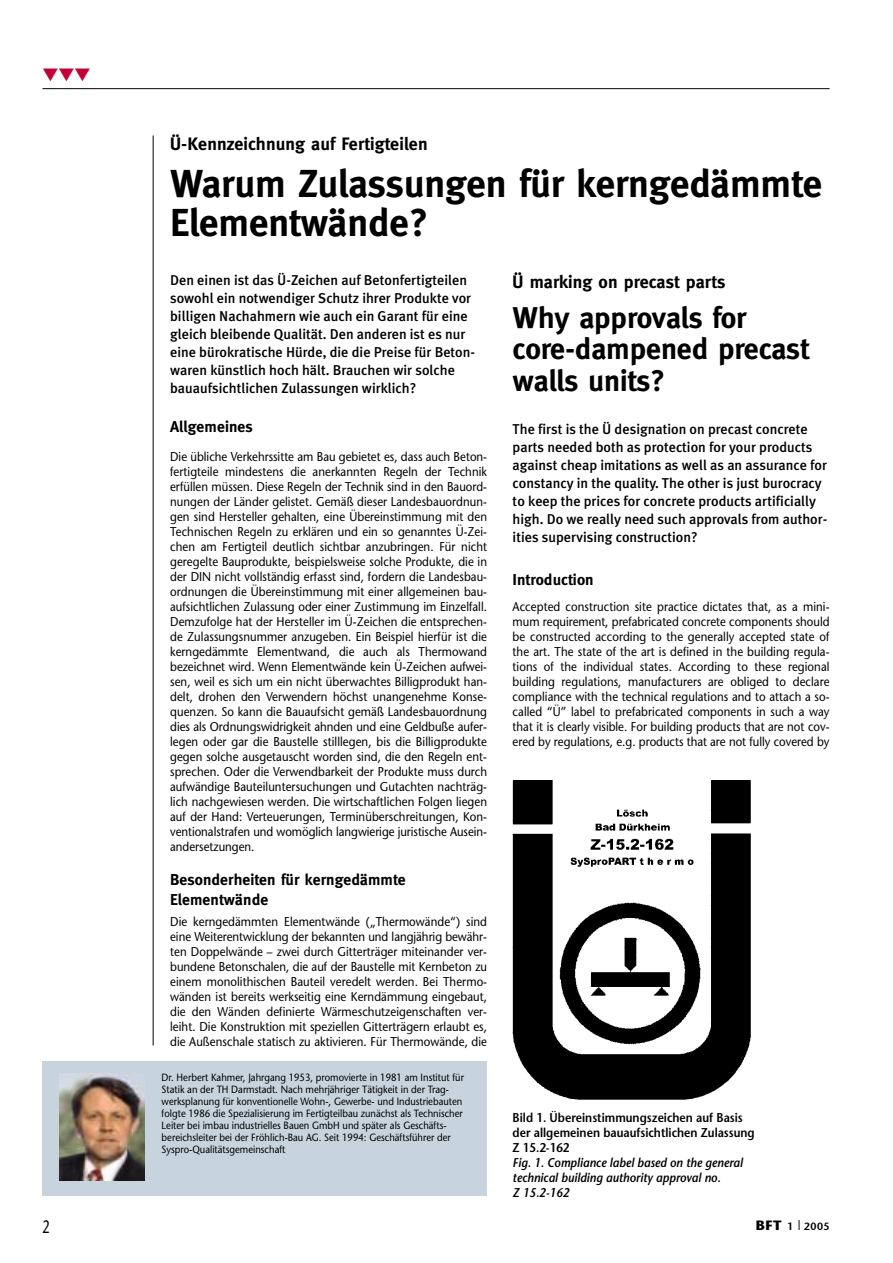
<style>
.page{position:relative;width:893px;height:1263px;background:#fff}
.page>*{position:absolute;margin:0;border:0;box-sizing:border-box;transform-origin:0 0}
.t1{font:700 39px/39px "Meta";letter-spacing:-.005em;color:#000}
.t2{font:700 30px/31.5px "Meta";letter-spacing:-.005em;color:#000}
.t3{font:700 18px "Meta";letter-spacing:.005em;color:#000}
.t4{font:18px "Zapf Dingbats";color:#c30035}
.t5{font:18px "Stone Sans";color:#000;scale:.7 1}
.t6{font:700 15.75px/19.5px "Meta";letter-spacing:.005em;color:#000}
.t7{font:500 14.25px/18px "Meta Plus";color:#000}
.t8{font:12.75px/15px "Stone Sans";color:#000;text-align:justify;scale:.9 1}
.t9{font:600 12.75px/15px "Stone Sans";color:#000;scale:.9 1}
.t10{font:italic 600 12.75px/15px "Stone Sans";color:#000;scale:.9 1}
.t11{font:10.5px/12px "Stone Sans";color:#000;scale:.9 1}
.t12{font:600 10.5px "Stone Sans";color:#000}
.s1{font-weight:700;font-size:13.5px}
.s2{font-weight:400;font-size:13.5px}
</style>
<div class="page">
<hr style="left:43px;top:88px;width:786px;height:1px;background:#000">
<hr style="left:153px;top:135px;width:1px;height:911px;background:#000">
<div style="left:43px;top:1061px;width:444px;height:135px;background:#c7d4dd"></div>
<img style="left:60px;top:1074px;width:85px;height:106px">
<img style="left:512px;top:780px;width:239px;height:320px">
<h3 class="t4" style="left:43px;top:64px;width:50px">▼▼▼</h3>
<h3 class="t3" style="left:170px;top:137px;width:259px">Ü-Kennzeichnung auf Fertigteilen</h3>
<h1 class="t1" style="left:170px;top:168px;width:653px">Warum Zulassungen für kerngedämmte<br>Elementwände?</h1>
<p class="t7" style="left:170px;top:273px;width:306px">Den einen ist das Ü-Zeichen auf Betonfertigteilen sowohl ein notwendiger Schutz ihrer Produkte vor billigen Nachahmern wie auch ein Garant für eine gleich bleibende Qualität. Den anderen ist es nur eine bürokratische Hürde, die die Preise für Beton&shy;waren künstlich hoch hält. Brauchen wir solche bauaufsichtlichen Zulassungen wirklich?</p>
<p class="t6" style="left:170px;top:418px;width:84px">Allgemeines</p>
<p class="t8" style="left:170px;top:450px;width:353px">Die übliche Verkehrssitte am Bau gebietet es, dass auch Beton&shy;fertigteile mindestens die anerkannten Regeln der Technik erfüllen müssen. Diese Regeln der Technik sind in den Bauord&shy;nungen der Länder gelistet. Gemäß dieser Landesbauordnun&shy;gen sind Hersteller gehalten, eine Übereinstimmung mit den Technischen Regeln zu erklären und ein so genanntes Ü-Zei&shy;chen am Fertigteil deutlich sichtbar anzubringen. Für nicht geregelte Bauprodukte, beispielsweise solche Produkte, die in der DIN nicht vollständig erfasst sind, fordern die Landesbau&shy;ordnungen die Übereinstimmung mit einer allgemeinen bau&shy;aufsichtlichen Zulassung oder einer Zustimmung im Einzelfall.<br>Demzufolge hat der Hersteller im Ü-Zeichen die entsprechen&shy;de Zulassungsnummer anzugeben. Ein Beispiel hierfür ist die kerngedämmte Elementwand, die auch als Thermowand bezeichnet wird. Wenn Elementwände kein Ü-Zeichen aufwei&shy;sen, weil es sich um ein nicht überwachtes Billigprodukt han&shy;delt, drohen den Verwendern höchst unangenehme Konse&shy;quenzen. So kann die Bauaufsicht gemäß Landesbauordnung dies als Ordnungswidrigkeit ahnden und eine Geldbuße aufer&shy;legen oder gar die Baustelle stilllegen, bis die Billigprodukte gegen solche ausgetauscht worden sind, die den Regeln ent&shy;sprechen. Oder die Verwendbarkeit der Produkte muss durch aufwändige Bauteiluntersuchungen und Gutachten nachträg&shy;lich nachgewiesen werden. Die wirtschaftlichen Folgen liegen auf der Hand: Verteuerungen, Terminüberschreitungen, Kon&shy;ventionalstrafen und womöglich langwierige juristische Ausein&shy;andersetzungen.</p>
<p class="t6" style="left:170px;top:871px;width:237px">Besonderheiten für kerngedämmte<br>Elementwände</p>
<p class="t8" style="left:170px;top:915px;width:353px">Die kerngedämmten Elementwände („Thermowände“) sind eine Weiterentwicklung der bekannten und langjährig bewähr&shy;ten Doppelwände – zwei durch Gitterträger miteinander ver&shy;bundene Betonschalen, die auf der Baustelle mit Kernbeton zu einem monolithischen Bauteil veredelt werden. Bei Thermo&shy;wänden ist bereits werkseitig eine Kerndämmung eingebaut, die den Wänden definierte Wärmeschutzeigenschaften ver&shy;leiht. Die Konstruktion mit speziellen Gitterträgern erlaubt es, die Außenschale statisch zu aktivieren. Für Thermowände, die</p>
<p class="t11" style="left:162px;top:1072px;width:337px">Dr. Herbert Kahmer, Jahrgang 1953, promovierte in 1981 am Institut für Statik an der TH Darmstadt. Nach mehrjähriger Tätigkeit in der Trag&shy;werksplanung für konventionelle Wohn-, Gewerbe- und Industriebauten folgte 1986 die Spezialisierung im Fertigteilbau zunächst als Technischer Leiter bei imbau industrielles Bauen GmbH und später als Geschäfts&shy;bereichsleiter bei der Fröhlich-Bau AG. Seit 1994: Geschäftsführer der Syspro-Qualitätsgemeinschaft</p>
<h3 class="t3" style="left:512px;top:275px;width:214px">Ü marking on precast parts</h3>
<h2 class="t2" style="left:512px;top:305px;width:298px">Why approvals for core-dampened precast walls units?</h2>
<p class="t7" style="left:512px;top:421px;width:316px">The first is the Ü designation on precast concrete parts needed both as protection for your products against cheap imitations as well as an assurance for constancy in the quality. The other is just burocracy to keep the prices for concrete products artificially high. Do we really need such approvals from author&shy;ities supervising construction?</p>
<p class="t6" style="left:512px;top:571px;width:82px">Introduction</p>
<p class="t8" style="left:512px;top:600px;width:353px">Accepted construction site practice dictates that, as a mini&shy;mum requirement, prefabricated concrete components should be constructed according to the generally accepted state of the art. The state of the art is defined in the building regula&shy;tions of the individual states. According to these regional building regulations, manufacturers are obliged to declare compliance with the technical regulations and to attach a so&shy;called “Ü” label to prefabricated components in such a way that it is clearly visible. For building products that are not cov&shy;ered by regulations, e.g. products that are not fully covered by</p>
<p class="t9" style="left:512px;top:1112px;width:270px">Bild 1. Übereinstimmungszeichen auf Basis der allgemeinen bauaufsichtlichen Zulassung<br>Z 15.2-162</p>
<p class="t10" style="left:512px;top:1157px;width:257px">Fig. 1. Compliance label based on the general technical building authority approval no.<br>Z 15.2-162</p>
<h3 class="t5" style="left:43px;top:1220px;width:12px">2</h3>
<p class="t12" style="left:755px;top:1222px;width:75px"><span class="s1">BFT</span> 1 <span class="s2">|</span> 2005</p>
</div>
